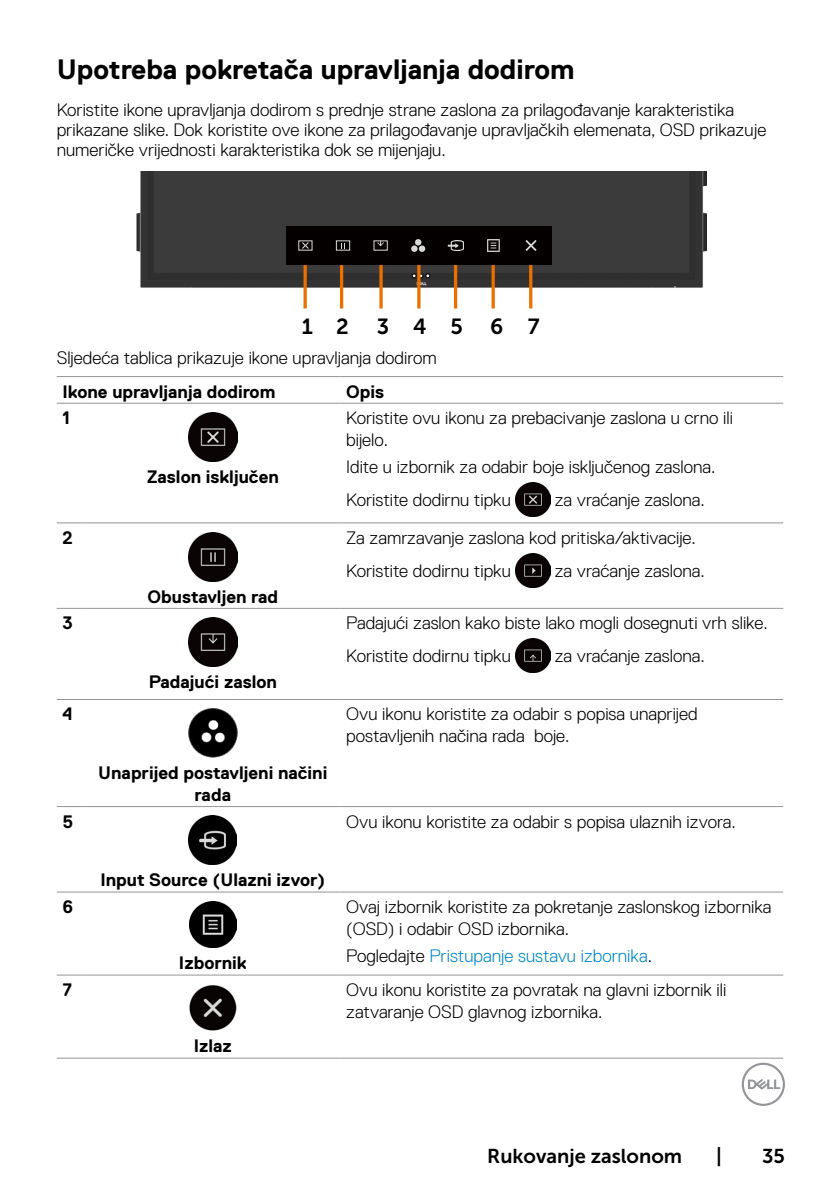
<style>
.page{position:relative;width:840px;height:1191px;background:#fff}
.page>*{position:absolute;margin:0;border:0;box-sizing:border-box;transform-origin:0 0}
.Head2{font:700 28px "Dell Replica";color:#000}
.t1{font:21.8px "Museo Sans For Dell 700";color:#030000}
.t2{font:20px "Museo Sans For Dell 700";color:#000}
.Table_Paragraph{font:300 18px/21.6px "Dell Replica";color:#000}
.Paragraph{font:300 18px/20px "Dell Replica";color:#000}
.Table_Paragraph-Cent{font:700 18px/21.6px "Dell Replica";color:#000;text-align:center}
.Table_Paragraph-2{font:300 18px "Dell Replica";color:#0087cb}
.Table_Paragraph-3{font:700 18px "Dell Replica";color:#000}
.Table_Head{font:700 18px "Dell Replica";color:#000}
.s1{color:#000}
</style>
<div class="page">
<svg style="left:741px;top:1062px;width:43px;height:44px"></svg>
<img style="left:136px;top:172px;width:569px;height:119px">
<svg style="left:412px;top:274px;width:17px;height:4px"></svg>
<hr style="left:303px;top:265px;width:3px;height:43px;background:#ec6f00">
<hr style="left:340px;top:265px;width:3px;height:43px;background:#ec6f00">
<hr style="left:379px;top:265px;width:3px;height:43px;background:#ec6f00">
<hr style="left:417px;top:265px;width:3px;height:43px;background:#ec6f00">
<svg style="left:453px;top:265px;width:4px;height:43px"></svg>
<hr style="left:491px;top:265px;width:3px;height:43px;background:#ec6f00">
<hr style="left:529px;top:265px;width:3px;height:43px;background:#ec6f00">
<div style="left:285px;top:226px;width:266px;height:39px;background:#040000"></div>
<svg style="left:487px;top:239px;width:12px;height:13px"></svg>
<svg style="left:447px;top:240px;width:16px;height:11px"></svg>
<svg style="left:415px;top:239px;width:6px;height:6px"></svg>
<div style="left:411px;top:245px;width:6px;height:7px;background:#d9d9d9;border-radius:50%"></div>
<div style="left:418px;top:245px;width:7px;height:7px;background:#d9d9d9;border-radius:50%"></div>
<svg style="left:525px;top:240px;width:11px;height:11px"></svg>
<svg style="left:377px;top:241px;width:7px;height:5px"></svg>
<div style="left:336px;top:240px;width:14px;height:10px;border:1px solid #d9d9d9"></div>
<svg style="left:302px;top:242px;width:6px;height:6px"></svg>
<svg style="left:57px;top:376px;width:28px;height:1px"></svg>
<hr style="left:85px;top:376px;width:255px;height:1px;background:#939598">
<hr style="left:340px;top:376px;width:442px;height:1px;background:#939598">
<svg style="left:57px;top:403px;width:28px;height:1px"></svg>
<hr style="left:85px;top:403px;width:255px;height:1px;background:#939598">
<hr style="left:340px;top:403px;width:442px;height:1px;background:#939598">
<svg style="left:57px;top:522px;width:28px;height:1px"></svg>
<hr style="left:85px;top:522px;width:255px;height:1px;background:#939598">
<hr style="left:340px;top:522px;width:442px;height:1px;background:#939598">
<svg style="left:57px;top:608px;width:28px;height:1px"></svg>
<hr style="left:85px;top:608px;width:255px;height:1px;background:#939598">
<hr style="left:340px;top:608px;width:442px;height:1px;background:#939598">
<svg style="left:57px;top:699px;width:28px;height:1px"></svg>
<hr style="left:85px;top:699px;width:255px;height:1px;background:#939598">
<hr style="left:340px;top:699px;width:442px;height:1px;background:#939598">
<svg style="left:57px;top:806px;width:28px;height:1px"></svg>
<hr style="left:85px;top:806px;width:255px;height:1px;background:#939598">
<hr style="left:340px;top:806px;width:442px;height:1px;background:#939598">
<svg style="left:57px;top:891px;width:28px;height:1px"></svg>
<hr style="left:85px;top:891px;width:255px;height:1px;background:#939598">
<hr style="left:340px;top:891px;width:442px;height:1px;background:#939598">
<svg style="left:57px;top:974px;width:28px;height:1px"></svg>
<hr style="left:85px;top:974px;width:255px;height:1px;background:#939598">
<hr style="left:340px;top:974px;width:442px;height:1px;background:#939598">
<svg style="left:57px;top:1057px;width:28px;height:1px"></svg>
<hr style="left:85px;top:1057px;width:255px;height:1px;background:#939598">
<hr style="left:340px;top:1057px;width:442px;height:1px;background:#939598">
<img style="left:188px;top:412px;width:49px;height:49px">
<img style="left:515px;top:482px;width:34px;height:35px">
<img style="left:188px;top:532px;width:49px;height:49px">
<img style="left:515px;top:553px;width:34px;height:34px">
<img style="left:188px;top:617px;width:49px;height:49px">
<img style="left:515px;top:638px;width:34px;height:35px">
<img style="left:188px;top:708px;width:49px;height:49px">
<img style="left:188px;top:816px;width:49px;height:48px">
<img style="left:189px;top:901px;width:47px;height:46px">
<img style="left:189px;top:985px;width:47px;height:45px">
<p class="Head2" style="left:57px;top:53px;width:519px">Upotreba pokretača upravljanja dodirom</p>
<p class="Paragraph" style="left:57px;top:99px;width:710px">Koristite ikone upravljanja dodirom s prednje strane zaslona za prilagođavanje karakteristika prikazane slike. Dok koristite ove ikone za prilagođavanje upravljačkih elemenata, OSD prikazuje numeričke vrijednosti karakteristika dok se mijenjaju.</p>
<p class="t1" style="left:302px;top:314px;width:48px">1 2</p>
<p class="t1" style="left:376px;top:314px;width:164px">345 67</p>
<p class="Paragraph" style="left:57px;top:348px;width:381px">Sljedeća tablica prikazuje ikone upravljanja dodirom</p>
<p class="Table_Head" style="left:62px;top:381px;width:214px">Ikone upravljanja dodirom</p>
<p class="Table_Head" style="left:346px;top:381px;width:39px">Opis</p>
<p class="Table_Paragraph-3" style="left:62px;top:408px;width:9px">1</p>
<p class="Table_Paragraph" style="left:346px;top:407px;width:388px">Koristite ovu ikonu za prebacivanje zaslona u crno ili bijelo.</p>
<p class="Table_Paragraph" style="left:346px;top:456px;width:370px">Idite u izbornik za odabir boje isključenog zaslona.</p>
<p class="Table_Paragraph" style="left:346px;top:489px;width:166px">Koristite dodirnu tipku</p>
<p class="Table_Paragraph" style="left:554px;top:489px;width:151px">za vraćanje zaslona.</p>
<p class="Table_Paragraph-Cent" style="left:147px;top:466px;width:133px">Zaslon isključen</p>
<p class="Table_Paragraph-3" style="left:62px;top:527px;width:12px">2</p>
<p class="Table_Paragraph" style="left:346px;top:527px;width:351px">Za zamrzavanje zaslona kod pritiska/aktivacije.</p>
<p class="Table_Paragraph" style="left:346px;top:559px;width:166px">Koristite dodirnu tipku</p>
<p class="Table_Paragraph" style="left:554px;top:559px;width:151px">za vraćanje zaslona.</p>
<p class="Table_Paragraph-Cent" style="left:147px;top:585px;width:132px">Obustavljen rad</p>
<p class="Table_Paragraph-3" style="left:62px;top:613px;width:12px">3</p>
<p class="Table_Paragraph" style="left:346px;top:612px;width:423px">Padajući zaslon kako biste lako mogli dosegnuti vrh slike.</p>
<p class="Table_Paragraph" style="left:346px;top:645px;width:166px">Koristite dodirnu tipku</p>
<p class="Table_Paragraph" style="left:554px;top:645px;width:151px">za vraćanje zaslona.</p>
<p class="Table_Paragraph-Cent" style="left:149px;top:671px;width:130px">Padajući zaslon</p>
<p class="Table_Paragraph-3" style="left:62px;top:704px;width:12px">4</p>
<p class="Table_Paragraph" style="left:346px;top:703px;width:353px">Ovu ikonu koristite za odabir s popisa unaprijed postavljenih načina rada boje.</p>
<p class="Table_Paragraph-Cent" style="left:98px;top:762px;width:230px">Unaprijed postavljeni načini rada</p>
<p class="Table_Paragraph-3" style="left:62px;top:811px;width:12px">5</p>
<p class="Table_Paragraph" style="left:346px;top:810px;width:391px">Ovu ikonu koristite za odabir s popisa ulaznih izvora.</p>
<p class="Table_Paragraph-3" style="left:100px;top:870px;width:226px">Input Source (Ulazni izvor)</p>
<p class="Table_Paragraph-3" style="left:62px;top:896px;width:12px">6</p>
<p class="Table_Paragraph-Cent" style="left:179px;top:952px;width:69px">Izbornik</p>
<p class="Table_Paragraph" style="left:346px;top:896px;width:426px">Ovaj izbornik koristite za pokretanje zaslonskog izbornika (OSD) i odabir OSD izbornika.</p>
<p class="Table_Paragraph-2" style="left:346px;top:945px;width:307px"><span class="s1">Pogledajte</span> Pristupanje sustavu izbornika<span class="s1">.</span></p>
<p class="Table_Paragraph-3" style="left:62px;top:979px;width:11px">7</p>
<p class="Table_Paragraph" style="left:346px;top:979px;width:381px">Ovu ikonu koristite za povratak na glavni izbornik ili zatvaranje OSD glavnog izbornika.</p>
<p class="Table_Paragraph-Cent" style="left:194px;top:1035px;width:40px">Izlaz</p>
<p class="t2" style="left:487px;top:1144px;width:196px">Rukovanje zaslonom</p>
<p class="t2" style="left:715px;top:1144px;width:7px">|</p>
<p class="t2" style="left:761px;top:1144px;width:24px">35</p>
</div>
